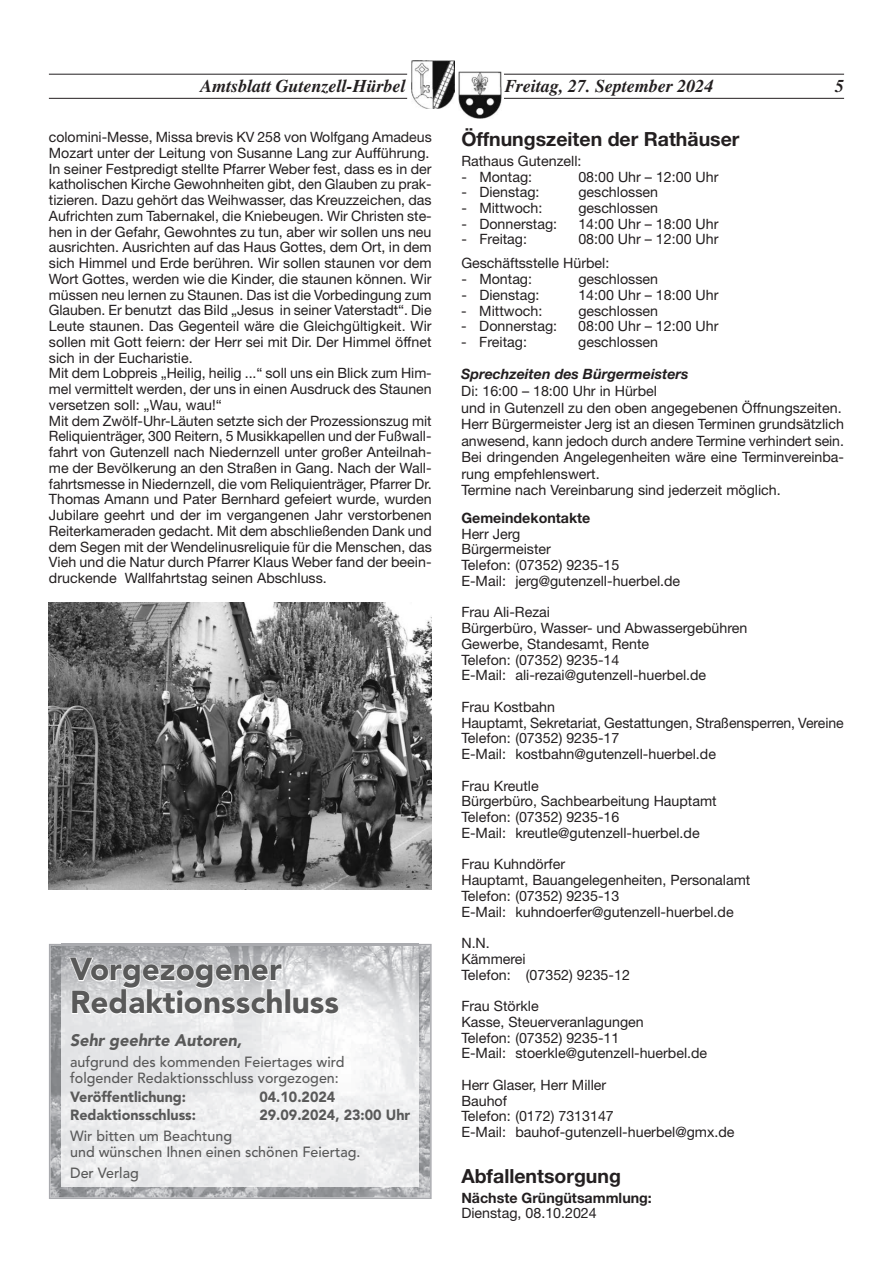
<style>
.page{position:relative;width:893px;height:1263px;background:#fff}
.page>*{position:absolute;margin:0;border:0;box-sizing:border-box;transform-origin:0 0}
.t1{font:900 31.5px/33px "Avenir LT Std";color:#595959}
.t2{font:700 19.5px "Helvetica Neue LT Std";color:#231f20}
.t3{font:italic 700 18px "Times LT Std";color:#231f20}
.t4{font:italic 900 16.65px "Avenir LT Std";color:#595959}
.t5{font:500 14.7px/16.5px "Avenir LT Std";color:#595959}
.t6{font:900 14.7px "Avenir LT Std";color:#595959}
.t7{font:14.25px/15.8px "Helvetica Neue LT Std";color:#231f20}
.t8{font:700 14.25px "Helvetica Neue LT Std";color:#231f20}
.t9{font:italic 700 14.25px "Helvetica Neue LT Std";color:#231f20}
</style>
<div class="page">
<hr style="left:49px;top:74px;width:795px;height:1px;background:#231f20">
<hr style="left:49px;top:98px;width:795px;height:1px;background:#231f20">
<div style="left:408px;top:52px;width:50px;height:58px;background:#fff"></div>
<img style="left:411px;top:60px;width:44px;height:47px">
<svg style="left:458px;top:72px;width:46px;height:30px"></svg>
<img style="left:459px;top:72px;width:42px;height:47px">
<img style="left:49px;top:603px;width:383px;height:287px">
<svg style="left:49px;top:944px;width:383px;height:255px;background:#abacaf"></svg>
<img style="left:62px;top:945px;width:357px;height:241px">
<hr style="left:62px;top:944px;width:357px;height:1px;background:#aaabaf">
<svg style="left:68px;top:957px;width:215px;height:58px"></svg>
<div style="left:285px;top:989px;width:6px;height:25px;border:2px solid #fff"></div>
<svg style="left:292px;top:996px;width:48px;height:19px"></svg>
<p class="t3" style="left:200px;top:75px;width:207px">Amtsblatt Gutenzell-Hürbel</p>
<p class="t3" style="left:505px;top:75px;width:210px">Freitag, 27. September 2024</p>
<p class="t3" style="left:835px;top:75px;width:10px">5</p>
<p class="t7" style="left:49px;top:129px;width:384px">colomini-Messe, Missa brevis KV 258 von Wolfgang Amadeus Mozart unter der Leitung von Susanne Lang zur Aufführung.<br>In seiner Festpredigt stellte Pfarrer Weber fest, dass es in der katholischen Kirche Gewohnheiten gibt, den Glauben zu prak&shy;tizieren. Dazu gehört das Weihwasser, das Kreuzzeichen, das Aufrichten zum Tabernakel, die Kniebeugen. Wir Christen ste&shy;hen in der Gefahr, Gewohntes zu tun, aber wir sollen uns neu ausrichten. Ausrichten auf das Haus Gottes, dem Ort, in dem sich Himmel und Erde berühren. Wir sollen staunen vor dem Wort Gottes, werden wie die Kinder, die staunen können. Wir müssen neu lernen zu Staunen. Das ist die Vorbedingung zum Glauben. Er benutzt das Bild „Jesus in seiner Vaterstadt“. Die Leute staunen. Das Gegenteil wäre die Gleichgültigkeit. Wir sollen mit Gott feiern: der Herr sei mit Dir. Der Himmel öffnet sich in der Eucharistie.<br>Mit dem Lobpreis „Heilig, heilig ...“ soll uns ein Blick zum Him&shy;mel vermittelt werden, der uns in einen Ausdruck des Staunen versetzen soll: „Wau, wau!“<br>Mit dem Zwölf-Uhr-Läuten setzte sich der Prozessionszug mit Reliquienträger, 300 Reitern, 5 Musikkapellen und der Fußwall&shy;fahrt von Gutenzell nach Niedernzell unter großer Anteilnah&shy;me der Bevölkerung an den Straßen in Gang. Nach der Wall&shy;fahrtsmesse in Niedernzell, die vom Reliquienträger, Pfarrer Dr.<br>Thomas Amann und Pater Bernhard gefeiert wurde, wurden Jubilare geehrt und der im vergangenen Jahr verstorbenen Reiterkameraden gedacht. Mit dem abschließenden Dank und dem Segen mit der Wendelinusreliquie für die Menschen, das Vieh und die Natur durch Pfarrer Klaus Weber fand der beein&shy;druckende Wallfahrtstag seinen Abschluss.</p>
<h2 class="t2" style="left:461px;top:127px;width:280px">Öffnungszeiten der Rathäuser</h2>
<p class="t7" style="left:461px;top:153px;width:122px">Rathaus Gutenzell:</p>
<p class="t7" style="left:461px;top:168px;width:72px">- Montag:</p>
<p class="t7" style="left:578px;top:168px;width:142px">08:00 Uhr – 12:00 Uhr</p>
<p class="t7" style="left:461px;top:184px;width:80px">- Dienstag:</p>
<p class="t7" style="left:578px;top:184px;width:81px">geschlossen</p>
<p class="t7" style="left:461px;top:200px;width:83px">- Mittwoch:</p>
<p class="t7" style="left:578px;top:200px;width:81px">geschlossen</p>
<p class="t7" style="left:461px;top:216px;width:97px">- Donnerstag:</p>
<p class="t7" style="left:578px;top:216px;width:142px">14:00 Uhr – 18:00 Uhr</p>
<p class="t7" style="left:461px;top:231px;width:67px">- Freitag:</p>
<p class="t7" style="left:461px;top:227px;width:259px;line-height:24px;text-indent:117px">08:00 Uhr – 12:00 Uhr<br>Geschäftsstelle Hürbel:</p>
<p class="t7" style="left:461px;top:271px;width:72px">- Montag:</p>
<p class="t7" style="left:578px;top:271px;width:81px">geschlossen</p>
<p class="t7" style="left:461px;top:287px;width:80px">- Dienstag:</p>
<p class="t7" style="left:578px;top:287px;width:142px">14:00 Uhr – 18:00 Uhr</p>
<p class="t7" style="left:461px;top:303px;width:83px">- Mittwoch:</p>
<p class="t7" style="left:578px;top:303px;width:81px">geschlossen</p>
<p class="t7" style="left:461px;top:318px;width:97px">- Donnerstag:</p>
<p class="t7" style="left:578px;top:318px;width:142px">08:00 Uhr – 12:00 Uhr</p>
<p class="t7" style="left:461px;top:334px;width:67px">- Freitag:</p>
<p class="t7" style="left:578px;top:334px;width:81px">geschlossen</p>
<p class="t9" style="left:461px;top:366px;width:229px">Sprechzeiten des Bürgermeisters</p>
<p class="t7" style="left:461px;top:382px;width:384px;line-height:16.5px">Di: 16:00 – 18:00 Uhr in Hürbel<br>und in Gutenzell zu den oben angegebenen Öffnungszeiten.<br>Herr Bürgermeister Jerg ist an diesen Terminen grundsätzlich anwesend, kann jedoch durch andere Termine verhindert sein.<br>Bei dringenden Angelegenheiten wäre eine Terminvereinba&shy;rung empfehlenswert.<br>Termine nach Vereinbarung sind jederzeit möglich.</p>
<p class="t8" style="left:461px;top:509px;width:131px">Gemeindekontakte</p>
<p class="t7" style="left:461px;top:525px;width:220px">Herr Jerg<br>Bürgermeister<br>Telefon: (07352) 9235-15<br>E-Mail: jerg@gutenzell-huerbel.de</p>
<p class="t7" style="left:461px;top:604px;width:288px">Frau Ali-Rezai<br>Bürgerbüro, Wasser- und Abwassergebühren<br>Gewerbe, Standesamt, Rente<br>Telefon: (07352) 9235-14<br>E-Mail: ali-rezai@gutenzell-huerbel.de</p>
<p class="t7" style="left:461px;top:699px;width:384px">Frau Kostbahn<br>Hauptamt, Sekretariat, Gestattungen, Straßensperren, Vereine Telefon: (07352) 9235-17<br>E-Mail: kostbahn@gutenzell-huerbel.de</p>
<p class="t7" style="left:461px;top:777px;width:257px">Frau Kreutle<br>Bürgerbüro, Sachbearbeitung Hauptamt<br>Telefon: (07352) 9235-16<br>E-Mail: kreutle@gutenzell-huerbel.de</p>
<p class="t7" style="left:461px;top:856px;width:291px">Frau Kuhndörfer<br>Hauptamt, Bauangelegenheiten, Personalamt Telefon: (07352) 9235-13<br>E-Mail: kuhndoerfer@gutenzell-huerbel.de</p>
<p class="t7" style="left:461px;top:935px;width:170px">N.N.<br>Kämmerei<br>Telefon: (07352) 9235-12</p>
<p class="t7" style="left:461px;top:998px;width:247px">Frau Störkle<br>Kasse, Steuerveranlagungen<br>Telefon: (07352) 9235-11<br>E-Mail: stoerkle@gutenzell-huerbel.de</p>
<p class="t7" style="left:461px;top:1077px;width:275px">Herr Glaser, Herr Miller<br>Bauhof<br>Telefon: (0172) 7313147<br>E-Mail: bauhof-gutenzell-huerbel@gmx.de</p>
<h2 class="t2" style="left:461px;top:1163px;width:161px">Abfallentsorgung</h2>
<p class="t8" style="left:461px;top:1188px;width:192px">Nächste Grüngütsammlung:</p>
<p class="t7" style="left:461px;top:1205px;width:137px">Dienstag, 08.10.2024</p>
<h1 class="t1" style="left:70px;top:953px;width:270px">Vorgezogener<br>Redaktionsschluss</h1>
<p class="t4" style="left:70px;top:1030px;width:173px">Sehr geehrte Autoren,</p>
<p class="t5" style="left:70px;top:1054px;width:276px">aufgrund des kommenden Feiertages wird folgender Redaktionsschluss vorgezogen:</p>
<p class="t6" style="left:70px;top:1088px;width:117px">Veröffentlichung:</p>
<p class="t6" style="left:259px;top:1088px;width:77px">04.10.2024</p>
<p class="t6" style="left:70px;top:1106px;width:127px">Redaktionsschluss:</p>
<p class="t6" style="left:259px;top:1106px;width:152px">29.09.2024, 23:00 Uhr</p>
<p class="t5" style="left:70px;top:1128px;width:292px">Wir bitten um Beachtung<br>und wünschen Ihnen einen schönen Feiertag.</p>
<p class="t5" style="left:70px;top:1165px;width:70px">Der Verlag</p>
</div>
